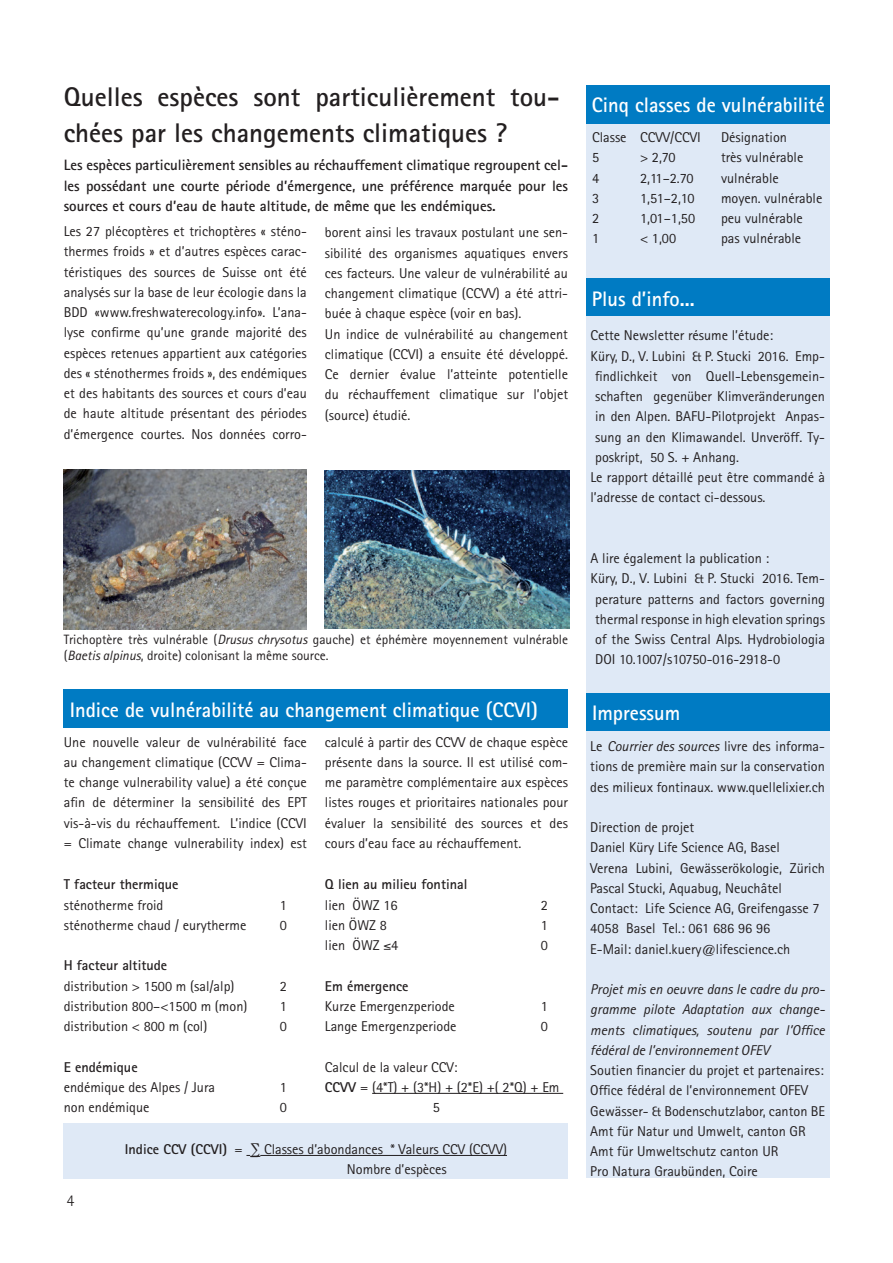
<style>
.page{position:relative;width:893px;height:1263px;background:#fff}
.page>*{position:absolute;margin:0;border:0;box-sizing:border-box;transform-origin:0 0}
.t1{font:700 27px/36px "Rotis Sans Serif";color:#231f20}
.t2{font:700 21px "Rotis Sans Serif";color:#fff}
.t3{font:300 16.5px "Rotis Sans Serif";color:#231f20}
.t4{font:700 15px/20.2px "Rotis Sans Serif";color:#231f20;text-align:justify}
.t5{font:14.25px/20.2px "Rotis Sans Serif";color:#231f20;text-align:justify}
.t6{font:italic 14.25px/20.2px "Rotis Sans Serif";color:#231f20;text-align:justify}
.t7{font:700 14.25px "Rotis Sans Serif";color:#231f20}
.t8{font:13.5px/16.2px "Rotis Sans Serif";color:#231f20}
.s1{font-style:italic}
.s2{font-weight:700}
</style>
<div class="page">
<div style="left:586px;top:85px;width:243px;height:641px;background:#dfe9f6"></div>
<div style="left:586px;top:713px;width:243px;height:465px;background:#dfe9f6"></div>
<div style="left:586px;top:85px;width:243px;height:38px;background:#007bc3"></div>
<div style="left:64px;top:689px;width:504px;height:39px;background:#007bc3"></div>
<hr style="left:372px;top:1093px;width:191px;height:1px;background:#231f20">
<div style="left:64px;top:1123px;width:504px;height:55px;background:#dfe9f6"></div>
<svg style="left:246px;top:1155px;width:14px;height:2px"></svg>
<hr style="left:260px;top:1155px;width:247px;height:1px;background:#231f20">
<div style="left:586px;top:693px;width:243px;height:38px;background:#007bc3"></div>
<div style="left:586px;top:279px;width:243px;height:37px;background:#007bc3"></div>
<img style="left:64px;top:470px;width:243px;height:159px">
<img style="left:325px;top:471px;width:244px;height:157px">
<h1 class="t1" style="left:64px;top:79px;width:498px">Quelles espèces sont particulièrement tou&shy;chées par les changements climatiques ?</h1>
<p class="t4" style="left:64px;top:155px;width:506px">Les espèces particulièrement sensibles au réchauffement climatique regroupent cel&shy;les possédant une courte période d’émergence, une préférence marquée pour les sources et cours d’eau de haute altitude, de même que les endémiques.</p>
<p class="t5" style="left:64px;top:221px;width:245px">Les 27 plécoptères et trichoptères « sténo&shy;thermes froids » et d’autres espèces carac&shy;téristiques des sources de Suisse ont été analysés sur la base de leur écologie dans la BDD «www.freshwaterecology.info». L’ana&shy;lyse confirme qu’une grande majorité des espèces retenues appartient aux catégories des « sténothermes froids », des endémiques et des habitants des sources et cours d’eau de haute altitude présentant des périodes d’émergence courtes. Nos données corro-</p>
<p class="t5" style="left:325px;top:222px;width:245px;text-align:left">borent ainsi les travaux postulant une sen&shy;sibilité des organismes aquatiques envers ces facteurs. Une valeur de vulnérabilité au changement climatique (CCVV) a été attri&shy;buée à chaque espèce (voir en bas).<br>Un indice de vulnérabilité au changement climatique (CCVI) a ensuite été développé.<br>Ce dernier évalue l’atteinte potentielle du réchauffement climatique sur l’objet (source) étudié.</p>
<p class="t8" style="left:64px;top:631px;width:506px">Trichoptère très vulnérable (<span class="s1">Drusus chrysotus</span> gauche) et éphémère moyennement vulnérable (<span class="s1">Baetis alpinus</span>, droite) colonisant la même source.</p>
<h2 class="t2" style="left:70px;top:697px;width:470px">Indice de vulnérabilité au changement climatique (CCVI)</h2>
<p class="t5" style="left:64px;top:731px;width:245px">Une nouvelle valeur de vulnérabilité face au changement climatique (CCVV = Clima&shy;te change vulnerability value) a été conçue afin de déterminer la sensibilité des EPT vis-à-vis du réchauffement. L’indice (CCVI = Climate change vulnerability index) est</p>
<p class="t7" style="left:64px;top:875px;width:116px">T facteur thermique</p>
<p class="t5" style="left:64px;top:895px;width:101px">sténotherme froid</p>
<p class="t5" style="left:280px;top:895px;width:9px">1</p>
<p class="t5" style="left:64px;top:915px;width:184px">sténotherme chaud / eurytherme</p>
<p class="t5" style="left:280px;top:915px;width:9px">0</p>
<p class="t7" style="left:64px;top:956px;width:105px">H facteur altitude</p>
<p class="t5" style="left:64px;top:976px;width:172px">distribution &gt; 1500 m (sal/alp)</p>
<p class="t5" style="left:280px;top:976px;width:9px">2</p>
<p class="t5" style="left:64px;top:996px;width:185px">distribution 800–&lt;1500 m (mon)</p>
<p class="t5" style="left:280px;top:996px;width:9px">1</p>
<p class="t5" style="left:64px;top:1016px;width:145px">distribution &lt; 800 m (col)</p>
<p class="t5" style="left:280px;top:1016px;width:9px">0</p>
<p class="t7" style="left:64px;top:1058px;width:75px">E endémique</p>
<p class="t5" style="left:64px;top:1077px;width:153px">endémique des Alpes / Jura</p>
<p class="t5" style="left:280px;top:1077px;width:9px">1</p>
<p class="t5" style="left:64px;top:1097px;width:87px">non endémique</p>
<p class="t5" style="left:280px;top:1097px;width:9px">0</p>
<p class="t5" style="left:325px;top:731px;width:245px">calculé à partir des CCVV de chaque espèce présente dans la source. Il est utilisé com&shy;me paramètre complémentaire aux espèces listes rouges et prioritaires nationales pour évaluer la sensibilité des sources et des cours d’eau face au réchauffement.</p>
<p class="t7" style="left:325px;top:875px;width:144px">Q lien au milieu fontinal</p>
<p class="t5" style="left:325px;top:895px;width:74px">lien ÖWZ 16</p>
<p class="t5" style="left:541px;top:895px;width:9px">2</p>
<p class="t5" style="left:325px;top:915px;width:64px">lien ÖWZ 8</p>
<p class="t5" style="left:541px;top:915px;width:9px">1</p>
<p class="t5" style="left:325px;top:935px;width:75px">lien ÖWZ ≤4</p>
<p class="t5" style="left:541px;top:935px;width:9px">0</p>
<p class="t7" style="left:325px;top:977px;width:85px">Em émergence</p>
<p class="t5" style="left:325px;top:996px;width:132px">Kurze Emergenzperiode</p>
<p class="t5" style="left:541px;top:996px;width:9px">1</p>
<p class="t5" style="left:325px;top:1016px;width:133px">Lange Emergenzperiode</p>
<p class="t5" style="left:541px;top:1016px;width:9px">0</p>
<p class="t5" style="left:325px;top:1057px;width:134px">Calcul de la valeur CCV:</p>
<p class="t5" style="left:325px;top:1077px;width:236px"><span class="s2">CCVV</span> = (4*T) + (3*H) + (2*E) +( 2*Q) + Em</p>
<p class="t5" style="left:433px;top:1097px;width:9px">5</p>
<p class="t3" style="left:67px;top:1191px;width:9px">4</p>
<p class="t5" style="left:347px;top:1139px;width:162px;text-indent:-222px"><span class="s2">Indice CCV (CCVI)</span> = ∑ Classes d’abondances * Valeurs CCV (CCVV)<br>Nombre d’espèces</p>
<h2 class="t2" style="left:592px;top:92px;width:234px">Cinq classes de vulnérabilité</h2>
<p class="t5" style="left:592px;top:127px;width:110px">Classe CCVV/CCVI</p>
<p class="t5" style="left:721px;top:127px;width:67px">Désignation</p>
<p class="t5" style="left:592px;top:147px;width:9px">5</p>
<p class="t5" style="left:640px;top:147px;width:37px">&gt; 2,70</p>
<p class="t5" style="left:721px;top:147px;width:84px">très vulnérable</p>
<p class="t5" style="left:592px;top:168px;width:9px">4</p>
<p class="t5" style="left:640px;top:168px;width:55px">2,11–2.70</p>
<p class="t5" style="left:721px;top:168px;width:59px">vulnérable</p>
<p class="t5" style="left:592px;top:188px;width:9px">3</p>
<p class="t5" style="left:640px;top:188px;width:56px">1,51–2,10</p>
<p class="t5" style="left:721px;top:188px;width:103px">moyen. vulnérable</p>
<p class="t5" style="left:592px;top:208px;width:9px">2</p>
<p class="t5" style="left:640px;top:208px;width:57px">1,01–1,50</p>
<p class="t5" style="left:721px;top:208px;width:83px">peu vulnérable</p>
<p class="t5" style="left:592px;top:228px;width:9px">1</p>
<p class="t5" style="left:640px;top:228px;width:38px">&lt; 1,00</p>
<p class="t5" style="left:721px;top:228px;width:82px">pas vulnérable</p>
<h2 class="t2" style="left:592px;top:285px;width:104px">Plus d’info...</h2>
<p class="t5" style="left:590px;top:325px;width:184px">Cette Newsletter résume l’étude:</p>
<p class="t5" style="left:591px;top:346px;width:236px">Küry, D., V. Lubini &amp; P. Stucki 2016. Emp-</p>
<p class="t5" style="left:595px;top:366px;width:231px">findlichkeit von Quell-Lebensgemein-</p>
<p class="t5" style="left:595px;top:386px;width:231px">schaften gegenüber Klimveränderungen</p>
<p class="t5" style="left:595px;top:406px;width:231px">in den Alpen. BAFU-Pilotprojekt Anpas-</p>
<p class="t5" style="left:595px;top:427px;width:231px">sung an den Klimawandel. Unveröff. Ty-</p>
<p class="t5" style="left:595px;top:447px;width:145px">poskript, 50 S. + Anhang.</p>
<p class="t5" style="left:590px;top:467px;width:236px">Le rapport détaillé peut être commandé à</p>
<p class="t5" style="left:590px;top:487px;width:177px">l’adresse de contact ci-dessous.</p>
<p class="t5" style="left:591px;top:548px;width:180px">A lire également la publication :</p>
<p class="t5" style="left:591px;top:568px;width:236px">Küry, D., V. Lubini &amp; P. Stucki 2016. Tem-</p>
<p class="t5" style="left:595px;top:589px;width:231px">perature patterns and factors governing</p>
<p class="t5" style="left:595px;top:609px;width:231px">thermal response in high elevation springs</p>
<p class="t5" style="left:595px;top:629px;width:231px">of the Swiss Central Alps. Hydrobiologia</p>
<p class="t5" style="left:595px;top:649px;width:186px">DOI 10.1007/s10750-016-2918-0</p>
<h2 class="t2" style="left:592px;top:700px;width:90px">Impressum</h2>
<p class="t5" style="left:590px;top:736px;width:236px">Le <span class="s1">Courrier des sources</span> livre des informa&shy;tions de première main sur la conservation des milieux fontinaux. www.quellelixier.ch</p>
<p class="t5" style="left:590px;top:817px;width:236px;text-align:left">Direction de projet<br>Daniel Küry Life Science AG, Basel<br>Verena Lubini, Gewässerökologie, Zürich Pascal Stucki, Aquabug, Neuchâtel Contact: Life Science AG, Greifengasse 7<br>4058 Basel Tel.: 061 686 96 96<br>E-Mail: daniel.kuery@lifescience.ch</p>
<p class="t6" style="left:590px;top:979px;width:236px">Projet mis en oeuvre dans le cadre du pro&shy;gramme pilote Adaptation aux change&shy;ments climatiques, soutenu par l’Office fédéral de l’environnement OFEV</p>
<p class="t5" style="left:590px;top:1060px;width:236px;text-align:left">Soutien financier du projet et partenaires:<br>Office fédéral de l’environnement OFEV Gewässer- &amp; Bodenschutzlabor, canton BE Amt für Natur und Umwelt, canton GR Amt für Umweltschutz canton UR<br>Pro Natura Graubünden, Coire</p>
</div>
